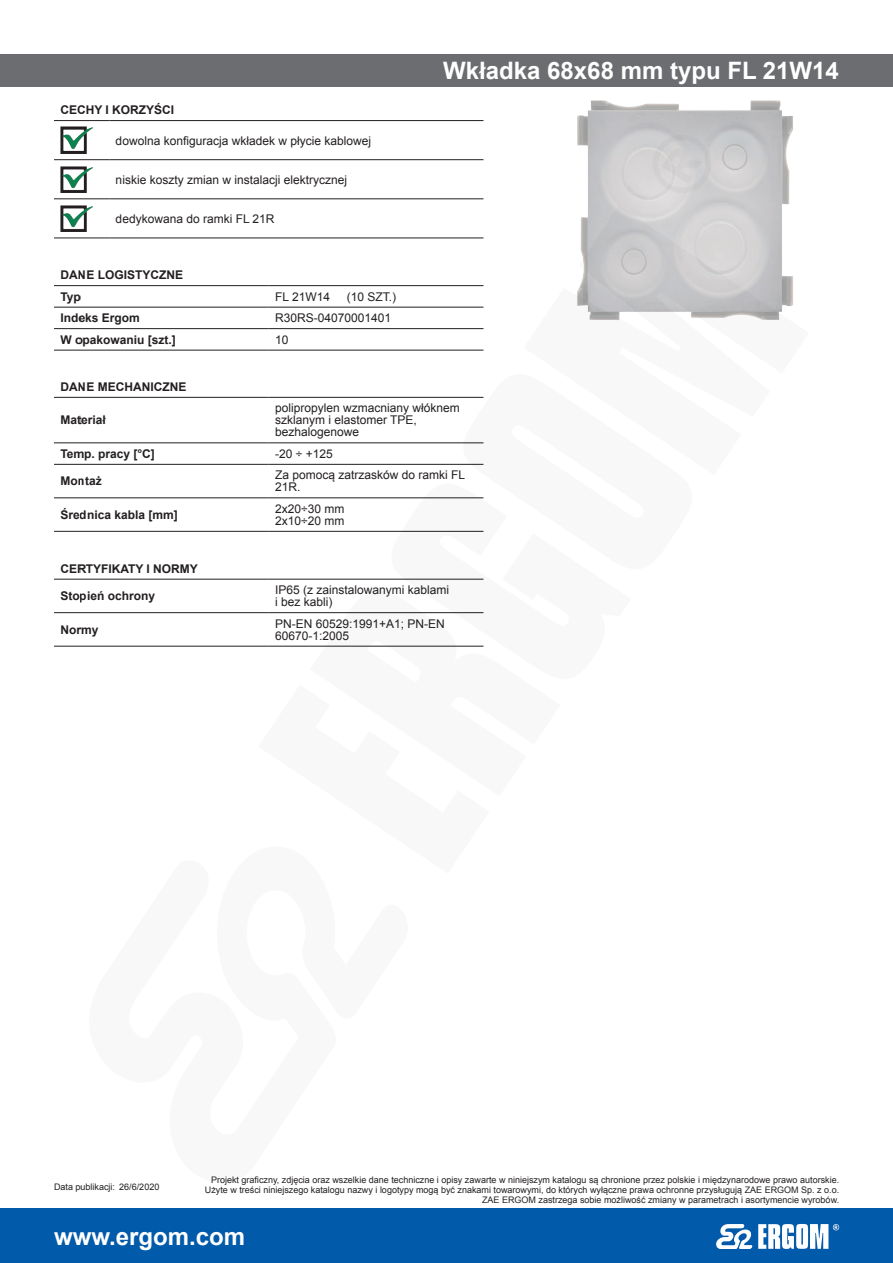
<style>
.page{position:relative;width:893px;height:1263px;background:#fff}
.page>*{position:absolute;margin:0;border:0;box-sizing:border-box;transform-origin:0 0}
.produkt-nazwa{font:700 24px "Arial";color:#fff}
.opis-body{font:12px/12px "Arial";color:#231f20}
.opis-body-bold{font:700 12px "Arial";color:#231f20}
.t1{font:9px/9.8px "Arial";color:#231f20;text-align:right}
</style>
<div class="page">
<div style="left:0;top:1209px;width:893px;height:54px;background:#015aaa"></div>
<svg style="left:716px;top:1224px;width:123px;height:25px"></svg>
<div style="left:0;top:54px;width:893px;height:32px;background:#6c6d70"></div>
<img style="left:577px;top:100px;width:216px;height:106px">
<hr style="left:54px;top:120px;width:55px;height:1px;background:#231f20">
<hr style="left:109px;top:120px;width:374px;height:1px;background:#231f20">
<hr style="left:54px;top:159px;width:55px;height:1px;background:#231f20">
<hr style="left:109px;top:159px;width:374px;height:1px;background:#231f20">
<hr style="left:54px;top:199px;width:55px;height:1px;background:#231f20">
<hr style="left:109px;top:199px;width:374px;height:1px;background:#231f20">
<hr style="left:54px;top:238px;width:55px;height:1px;background:#231f20">
<hr style="left:109px;top:238px;width:374px;height:1px;background:#231f20">
<img style="left:60px;top:127px;width:33px;height:26px">
<img style="left:60px;top:166px;width:33px;height:26px">
<img style="left:60px;top:205px;width:33px;height:27px">
<hr style="left:54px;top:285px;width:215px;height:1px;background:#231f20">
<hr style="left:269px;top:285px;width:214px;height:1px;background:#231f20">
<hr style="left:54px;top:307px;width:215px;height:1px;background:#231f20">
<hr style="left:269px;top:307px;width:214px;height:1px;background:#231f20">
<hr style="left:54px;top:328px;width:215px;height:1px;background:#231f20">
<hr style="left:269px;top:328px;width:214px;height:1px;background:#231f20">
<hr style="left:54px;top:350px;width:215px;height:1px;background:#231f20">
<hr style="left:269px;top:350px;width:214px;height:1px;background:#231f20">
<hr style="left:54px;top:397px;width:215px;height:1px;background:#231f20">
<hr style="left:269px;top:397px;width:214px;height:1px;background:#231f20">
<hr style="left:54px;top:443px;width:215px;height:1px;background:#231f20">
<hr style="left:269px;top:443px;width:214px;height:1px;background:#231f20">
<hr style="left:54px;top:464px;width:215px;height:1px;background:#231f20">
<hr style="left:269px;top:464px;width:214px;height:1px;background:#231f20">
<hr style="left:54px;top:498px;width:215px;height:1px;background:#231f20">
<hr style="left:269px;top:498px;width:214px;height:1px;background:#231f20">
<hr style="left:54px;top:531px;width:215px;height:1px;background:#231f20">
<hr style="left:269px;top:531px;width:214px;height:1px;background:#231f20">
<hr style="left:54px;top:579px;width:215px;height:1px;background:#231f20">
<hr style="left:269px;top:579px;width:214px;height:1px;background:#231f20">
<hr style="left:54px;top:612px;width:215px;height:1px;background:#231f20">
<hr style="left:269px;top:612px;width:214px;height:1px;background:#231f20">
<hr style="left:54px;top:646px;width:215px;height:1px;background:#231f20">
<hr style="left:269px;top:646px;width:214px;height:1px;background:#231f20">
<svg style="left:577px;top:206px;width:216px;height:114px;background:#cccccd"></svg>
<svg style="left:310px;top:579px;width:79px;height:68px"></svg>
<svg style="left:389px;top:497px;width:95px;height:150px"></svg>
<svg style="left:463px;top:396px;width:21px;height:185px"></svg>
<p class="opis-body-bold" style="left:60px;top:102px;width:115px">CECHY I KORZYŚCI</p>
<p class="opis-body" style="left:116px;top:134px;width:257px">dowolna konfiguracja wkładek w płycie kablowej</p>
<p class="opis-body" style="left:116px;top:174px;width:233px">niskie koszty zmian w instalacji elektrycznej</p>
<p class="opis-body" style="left:116px;top:213px;width:160px">dedykowana do ramki FL 21R</p>
<p class="produkt-nazwa" style="left:443px;top:54px;width:397px">Wkładka 68x68 mm typu FL 21W14</p>
<p class="opis-body-bold" style="left:60px;top:267px;width:124px">DANE LOGISTYCZNE</p>
<p class="opis-body-bold" style="left:60px;top:289px;width:22px">Typ</p>
<p class="opis-body" style="left:275px;top:291px;width:56px">FL 21W14</p>
<p class="opis-body" style="left:347px;top:291px;width:51px">(10 SZT.)</p>
<p class="opis-body-bold" style="left:60px;top:310px;width:81px">Indeks Ergom</p>
<p class="opis-body" style="left:275px;top:312px;width:118px">R30RS-04070001401</p>
<p class="opis-body-bold" style="left:60px;top:331px;width:117px">W opakowaniu [szt.]</p>
<p class="opis-body" style="left:275px;top:334px;width:15px">10</p>
<p class="opis-body-bold" style="left:60px;top:379px;width:127px">DANE MECHANICZNE</p>
<p class="opis-body-bold" style="left:60px;top:412px;width:47px">Materiał</p>
<p class="opis-body" style="left:275px;top:402px;width:186px">polipropylen wzmacniany włóknem szklanym i elastomer TPE, bezhalogenowe</p>
<p class="opis-body-bold" style="left:60px;top:446px;width:96px">Temp. pracy [°C]</p>
<p class="opis-body" style="left:275px;top:448px;width:59px">-20 ÷ +125</p>
<p class="opis-body-bold" style="left:60px;top:473px;width:43px">Montaż</p>
<p class="opis-body" style="left:275px;top:469px;width:192px">Za pomocą zatrzasków do ramki FL<br>21R.</p>
<p class="opis-body-bold" style="left:60px;top:507px;width:119px">Średnica kabla [mm]</p>
<p class="opis-body" style="left:275px;top:503px;width:71px">2x20÷30 mm</p>
<p class="opis-body" style="left:275px;top:515px;width:71px">2x10÷20 mm</p>
<p class="opis-body-bold" style="left:60px;top:561px;width:139px">CERTYFIKATY I NORMY</p>
<p class="opis-body-bold" style="left:60px;top:588px;width:96px">Stopień ochrony</p>
<p class="opis-body" style="left:275px;top:584px;width:176px">IP65 (z zainstalowanymi kablami i bez kabli)</p>
<p class="opis-body-bold" style="left:60px;top:621px;width:40px">Normy</p>
<p class="opis-body" style="left:275px;top:618px;width:171px">PN-EN 60529:1991+A1; PN-EN<br>60670-1:2005</p>
<p class="t1" style="left:54px;top:1182px;width:107px">Data publikacji: 26/6/2020</p>
<p class="t1" style="left:205px;top:1175px;width:636px">Projekt graficzny, zdjęcia oraz wszelkie dane techniczne i opisy zawarte w niniejszym katalogu są chronione przez polskie i międzynarodowe prawo autorskie.<br>Użyte w treści niniejszego katalogu nazwy i logotypy mogą być znakami towarowymi, do których wyłączne prawa ochronne przysługują ZAE ERGOM Sp. z o.o.<br>ZAE ERGOM zastrzega sobie możliwość zmiany w parametrach i asortymencie wyrobów.</p>
<h1 class="produkt-nazwa" style="left:54px;top:1220px;width:193px">www.ergom.com</h1>
</div>
